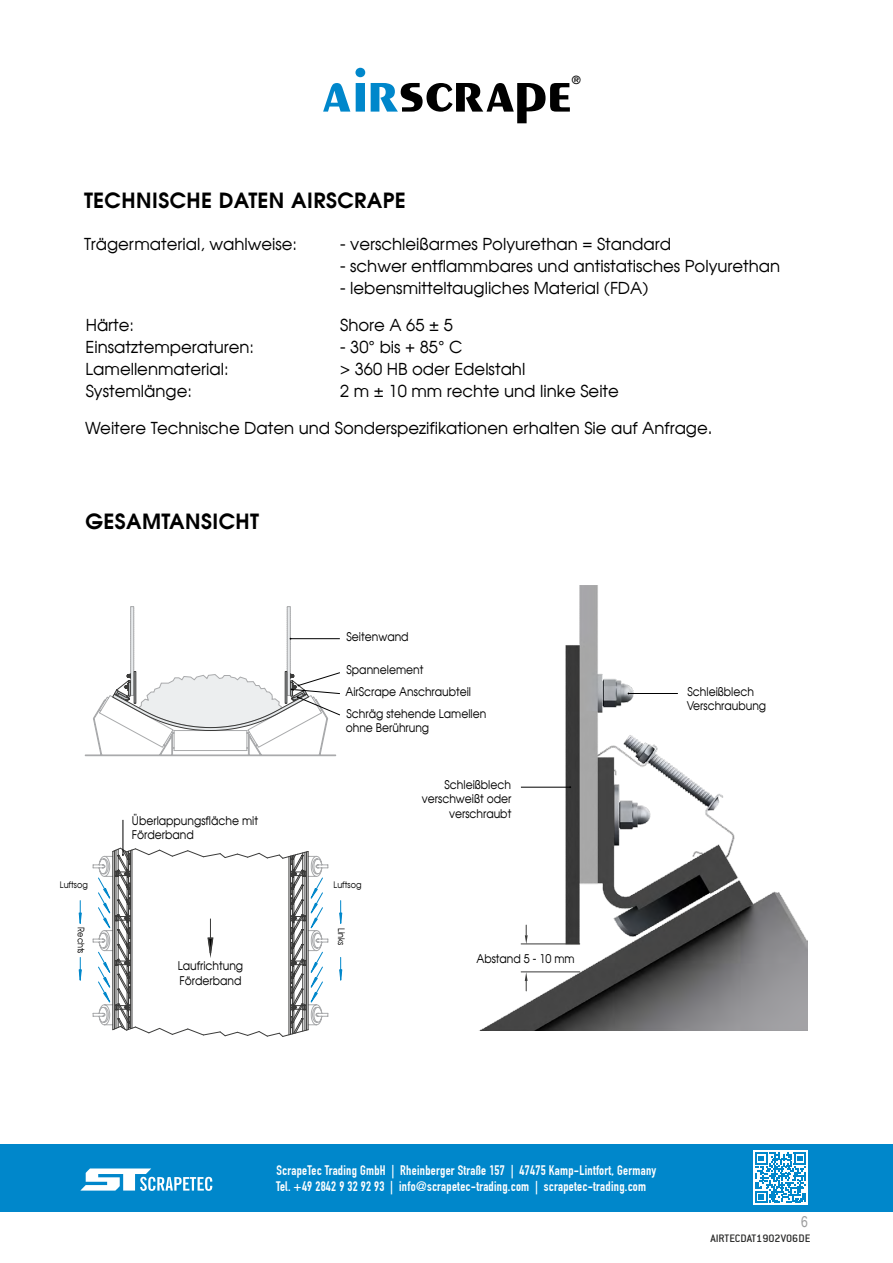
<style>
.page{position:relative;width:893px;height:1263px;background:#fff}
.page>*{position:absolute;margin:0;border:0;box-sizing:border-box;transform-origin:0 0}
.t1{font:700 21px "Avalon";letter-spacing:.02em;color:#000}
.t2{font:16.5px "Avalon Plain";color:#000}
.t3{font:15px "Arial Narrow";color:#9c9c9d}
.t4{font:13.5px/16.2px "DIN1451 Engschrift";letter-spacing:.02em;color:#fff}
.t5{font:12px/14.4px "Avalon Plain";color:#000;scale:.9 1}
.t6{font:12px "Conduit ITC";color:#272726}
.t7{font:700 11.25px "Avalon";color:#000}
.t8{font:9px "Avalon Plain";color:#000;scale:.9 1}
.s1{font-family:"Arial"}
</style>
<div class="page">
<div style="left:0;top:1144px;width:893px;height:67px;background:#0087cb"></div>
<div style="left:753px;top:1151px;width:55px;height:54px;background:#fff"></div>
<svg style="left:755px;top:1152px;width:51px;height:51px"></svg>
<svg style="left:323px;top:68px;width:247px;height:55px"></svg>
<svg style="left:80px;top:1168px;width:132px;height:23px"></svg>
<svg style="left:85px;top:606px;width:255px;height:150px"></svg>
<img style="left:480px;top:586px;width:328px;height:444px">
<hr style="left:123px;top:820px;width:1px;height:35px;background:#000">
<svg style="left:79px;top:847px;width:263px;height:190px"></svg>
<hr style="left:628px;top:693px;width:50px;height:1px;background:#000">
<hr style="left:521px;top:787px;width:49px;height:1px;background:#000">
<hr style="left:521px;top:944px;width:59px;height:1px;background:#3a3a39">
<hr style="left:521px;top:972px;width:59px;height:1px;background:#3a3a39">
<svg style="left:525px;top:925px;width:3px;height:19px"></svg>
<svg style="left:525px;top:972px;width:3px;height:19px"></svg>
<p class="t7" style="left:572px;top:72px;width:10px">®</p>
<p class="t1" style="left:84px;top:186px;width:323px">TECHNISCHE DATEN AIRSCRAPE</p>
<p class="t2" style="left:84px;top:234px;width:214px">Trägermaterial, wahlweise:</p>
<p class="t2" style="left:340px;top:234px;width:332px">- verschleißarmes Polyurethan = Standard</p>
<p class="t2" style="left:340px;top:256px;width:442px">- schwer entflammbares und antistatisches Polyurethan</p>
<p class="t2" style="left:340px;top:277px;width:310px">- lebensmitteltaugliches Material (FDA)</p>
<p class="t2" style="left:86px;top:315px;width:50px">Härte:</p>
<p class="t2" style="left:340px;top:315px;width:114px">Shore A 65 ± 5</p>
<p class="t2" style="left:86px;top:337px;width:170px">Einsatztemperaturen:</p>
<p class="t2" style="left:340px;top:337px;width:124px">- 30<span class="s1">°</span> bis + 85<span class="s1">°</span> C</p>
<p class="t2" style="left:86px;top:358px;width:144px">Lamellenmaterial:</p>
<p class="t2" style="left:340px;top:358px;width:187px">&gt; 360 HB oder Edelstahl</p>
<p class="t2" style="left:86px;top:380px;width:108px">Systemlänge:</p>
<p class="t2" style="left:340px;top:380px;width:280px">2 m ± 10 mm rechte und linke Seite</p>
<p class="t2" style="left:85px;top:418px;width:629px">Weitere Technische Daten und Sonderspezifikationen erhalten Sie auf Anfrage.</p>
<p class="t1" style="left:85px;top:507px;width:175px">GESAMTANSICHT</p>
<p class="t8" style="left:60px;top:879px;width:32px">Luftsog</p>
<p class="t5" style="left:132px;top:813px;width:142px">Überlappungsfläche mit<br>Förderband</p>
<p class="t5" style="left:347px;top:629px;width:71px">Seitenwand</p>
<p class="t5" style="left:345px;top:659px;width:158px;line-height:21.8px">Spannelement<br>AirScrape Anschraubteil<br>Schräg stehende Lamellen</p>
<p class="t5" style="left:346px;top:720px;width:94px">ohne Berührung</p>
<p class="t8" style="left:334px;top:879px;width:32px">Luftsog</p>
<p class="t5" style="left:422px;top:777px;width:101px;text-align:right">Schleißblech verschweißt oder verschraubt</p>
<p class="t8" style="left:87px;top:927px;width:31px;rotate:90deg">Rechts</p>
<p class="t8" style="left:347px;top:928px;width:21px;rotate:90deg">Links</p>
<p class="t5" style="left:178px;top:958px;width:74px">Laufrichtung<br>Förderband</p>
<p class="t5" style="left:476px;top:951px;width:111px">Abstand 5 - 10 mm</p>
<p class="t5" style="left:687px;top:684px;width:90px">Schleißblech<br>Verschraubung</p>
<p class="t4" style="left:276px;top:1162px;width:382px">ScrapeTec Trading GmbH | Rheinberger Straße 157 | 47475 Kamp-Lintfort, Germany<br>Tel. +49 2842 9 32 92 93 | info@scrapetec-trading.com | scrapetec-trading.com</p>
<p class="t3" style="left:801px;top:1211px;width:8px">6</p>
<p class="t6" style="left:710px;top:1231px;width:101px">AIRTECDAT1902V06DE</p>
</div>
